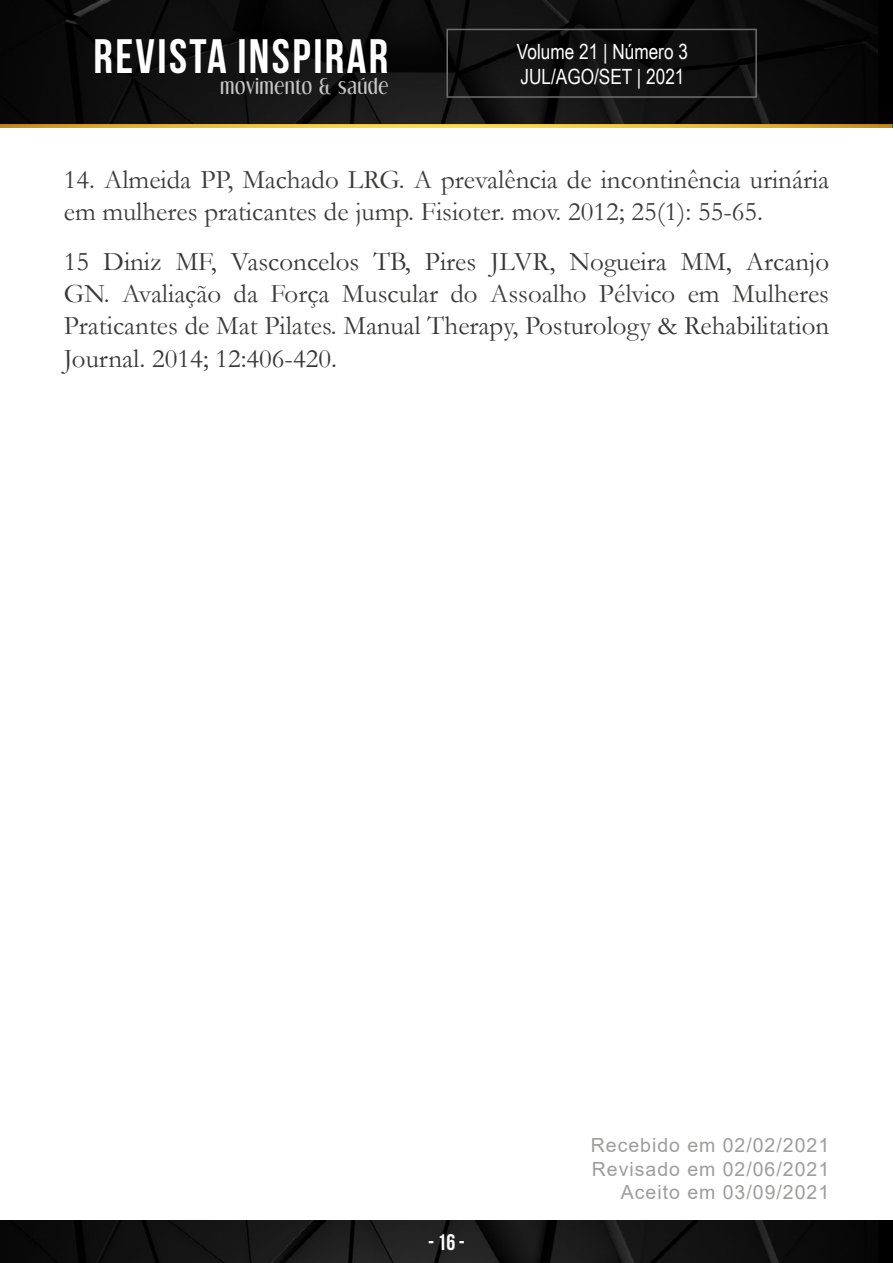
<style>
.page{position:relative;width:893px;height:1263px;background:#fff}
.page>*{position:absolute;margin:0;border:0;box-sizing:border-box;transform-origin:0 0}
.t1{font:700 48.3px "Bebas Neue";letter-spacing:.05em;color:#fff}
.t2{font:27px/32.4px "Garamond";color:#383838;text-align:justify}
.t3{font:27px/32.4px "Garamond";color:#3c3c3b}
.t4{font:700 22.5px "Bebas Neue";color:#fff}
.t5{font:21px/25.2px "Arial Narrow";color:#fff}
.t6{font:19.5px/23.4px "Arial";letter-spacing:.05em;color:#9d9d9c;text-align:right}
.t7{font:18.9px "Dream Orphans";letter-spacing:.05em;color:#c6c6c6}
.s1{color:#3c3c3b}
</style>
<div class="page">
<img style="left:0;top:124px;width:891px;height:4px">
<img style="left:0;top:0;width:878px;height:124px">
<div style="left:446px;top:29px;width:311px;height:69px;border:2px solid #706f6f"></div>
<img style="left:0;top:1220px;width:878px;height:43px">
<h1 class="t1" style="left:94px;top:29px;width:296px">REVISTA INSPIRAR</h1>
<p class="t7" style="left:220px;top:75px;width:169px">movimento &amp; saúde</p>
<p class="t5" style="left:517px;top:38px;width:173px">Volume 21 | Número 3<br>JUL/AGO/SET | 2021</p>
<p class="t3" style="left:64px;top:162px;width:767px">14. Almeida PP, Machado LRG. A prevalência de incontinência urinária em mulheres praticantes de jump. Fisioter. mov. 2012; 25(1): 55-65.</p>
<p class="t2" style="left:64px;top:244px;width:767px">15 Diniz MF, Vasconcelos TB, Pires JLVR, Nogueira MM, Arcanjo GN. <span class="s1">Avaliação da Força Muscular do Assoalho Pélvico em Mulheres Praticantes de Mat Pilates</span>. Manual Therapy, Posturology &amp; Rehabilitation Journal. 2014; 12:406-420.</p>
<p class="t4" style="left:428px;top:1230px;width:38px">- 16 -</p>
<p class="t6" style="left:591px;top:1134px;width:240px">Recebido em 02/02/2021<br>Revisado em 02/06/2021<br>Aceito em 03/09/2021</p>
</div>
